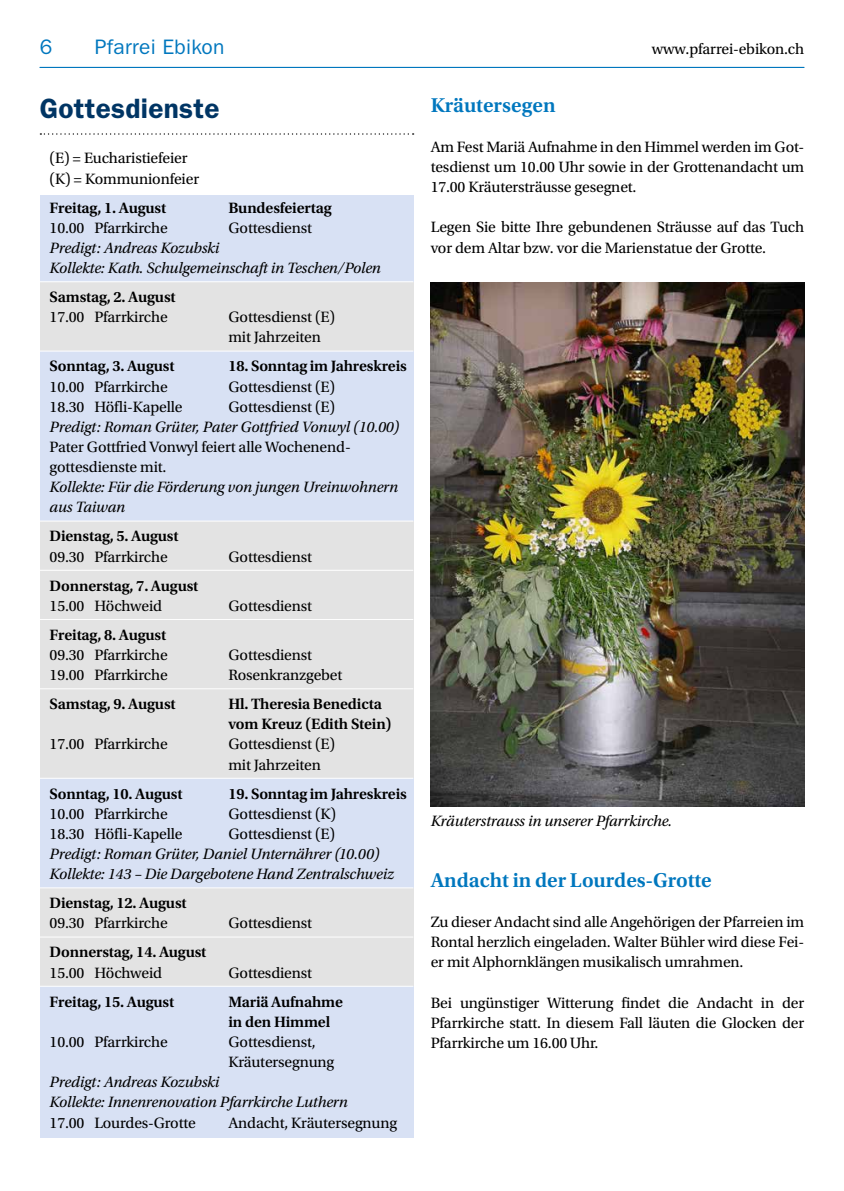
<style>
.page{position:relative;width:844px;height:1191px;background:#fff}
.page>*{position:absolute;margin:0;border:0;box-sizing:border-box;transform-origin:0 0}
.t1{font:600 28px "ITC Franklin Gothic Std";letter-spacing:.01em;color:#003564}
.t2{font:600 21px "Utopia Std";color:#0077be}
.t3{font:21px "ITC Franklin Gothic Std";letter-spacing:.01em;color:#0077be}
.t4{font:15.75px/20.1px "Utopia Std";letter-spacing:-.01em;color:#000}
.t5{font:italic 15.75px/20.1px "Utopia Std";letter-spacing:-.01em;color:#000}
.t6{font:600 15.75px/20.1px "Utopia Std";letter-spacing:-.01em;color:#000}
</style>
<div class="page">
<hr style="left:40px;top:67px;width:764px;height:1px;background:#0077be">
<div style="left:40px;top:202px;width:373px;height:935px;background:#e3e3e3"></div>
<div style="left:40px;top:195px;width:373px;height:86px;background:#d8e1f4"></div>
<div style="left:40px;top:351px;width:373px;height:170px;background:#d8e1f4"></div>
<div style="left:40px;top:778px;width:373px;height:109px;background:#d8e1f4"></div>
<div style="left:40px;top:986px;width:373px;height:151px;background:#d8e1f4"></div>
<hr style="left:40px;top:281px;width:373px;height:1px;background:#fff">
<hr style="left:40px;top:351px;width:373px;height:1px;background:#fff">
<hr style="left:40px;top:520px;width:373px;height:1px;background:#fff">
<hr style="left:40px;top:570px;width:373px;height:1px;background:#fff">
<hr style="left:40px;top:619px;width:373px;height:1px;background:#fff">
<hr style="left:40px;top:688px;width:373px;height:1px;background:#fff">
<hr style="left:40px;top:778px;width:373px;height:1px;background:#fff">
<hr style="left:40px;top:887px;width:373px;height:1px;background:#fff">
<hr style="left:40px;top:936px;width:373px;height:1px;background:#fff">
<hr style="left:40px;top:985px;width:373px;height:1px;background:#fff">
<svg style="left:40px;top:133px;width:373px;height:2px"></svg>
<img style="left:430px;top:283px;width:374px;height:523px">
<h2 class="t3" style="left:40px;top:35px;width:14px">6</h2>
<h2 class="t3" style="left:95px;top:35px;width:131px">Pfarrei Ebikon</h2>
<p class="t4" style="left:651px;top:39px;width:154px">www.pfarrei-ebikon.ch</p>
<h1 class="t1" style="left:40px;top:92px;width:181px">Gottesdienste</h1>
<h2 class="t2" style="left:430px;top:93px;width:126px">Kräutersegen</h2>
<p class="t4" style="left:430px;top:137px;width:375px;text-align:justify">Am Fest Mariä Aufnahme in den Himmel werden im Got&shy;tesdienst um 10.00 Uhr sowie in der Grottenandacht um 17.00 Kräutersträusse gesegnet.</p>
<p class="t4" style="left:430px;top:217px;width:375px">Legen Sie bitte Ihre gebundenen Sträusse auf das Tuch vor dem Altar bzw. vor die Marienstatue der Grotte.</p>
<p class="t4" style="left:50px;top:148px;width:151px">(E) = Eucharistiefeier (K) = Kommunionfeier</p>
<p class="t6" style="left:50px;top:198px;width:118px">Freitag, 1. August</p>
<p class="t6" style="left:228px;top:198px;width:105px">Bundesfeiertag</p>
<p class="t4" style="left:50px;top:218px;width:119px">10.00 Pfarrkirche</p>
<p class="t4" style="left:228px;top:218px;width:85px">Gottesdienst</p>
<p class="t5" style="left:50px;top:238px;width:333px">Predigt: Andreas Kozubski<br>Kollekte: Kath. Schulgemeinschaft in Teschen/Polen</p>
<p class="t6" style="left:50px;top:287px;width:127px">Samstag, 2. August</p>
<p class="t4" style="left:50px;top:307px;width:119px">17.00 Pfarrkirche</p>
<p class="t4" style="left:228px;top:307px;width:108px">Gottesdienst (E) mit Jahrzeiten</p>
<p class="t6" style="left:50px;top:356px;width:126px">Sonntag, 3. August</p>
<p class="t6" style="left:228px;top:356px;width:180px">18. Sonntag im Jahreskreis</p>
<p class="t4" style="left:50px;top:377px;width:119px">10.00 Pfarrkirche</p>
<p class="t4" style="left:228px;top:377px;width:108px">Gottesdienst (E)</p>
<p class="t4" style="left:50px;top:397px;width:134px">18.30 Höfli-Kapelle</p>
<p class="t4" style="left:228px;top:397px;width:108px">Gottesdienst (E)</p>
<p class="t5" style="left:50px;top:417px;width:351px">Predigt: Roman Grüter, Pater Gottfried Vonwyl (10.00)</p>
<p class="t4" style="left:50px;top:437px;width:300px">Pater Gottfried Vonwyl feiert alle Wochenend&shy;gottesdienste mit.</p>
<p class="t5" style="left:50px;top:477px;width:350px">Kollekte: Für die Förderung von jungen Ureinwohnern aus Taiwan</p>
<p class="t6" style="left:50px;top:526px;width:130px">Dienstag, 5. August</p>
<p class="t4" style="left:50px;top:546px;width:119px">09.30 Pfarrkirche</p>
<p class="t4" style="left:228px;top:546px;width:85px">Gottesdienst</p>
<p class="t6" style="left:50px;top:575px;width:150px">Donnerstag, 7. August</p>
<p class="t4" style="left:50px;top:596px;width:114px">15.00 Höchweid</p>
<p class="t4" style="left:228px;top:596px;width:85px">Gottesdienst</p>
<p class="t6" style="left:50px;top:625px;width:118px">Freitag, 8. August</p>
<p class="t4" style="left:50px;top:645px;width:119px">09.30 Pfarrkirche</p>
<p class="t4" style="left:228px;top:645px;width:85px">Gottesdienst</p>
<p class="t4" style="left:50px;top:665px;width:119px">19.00 Pfarrkirche</p>
<p class="t4" style="left:228px;top:665px;width:115px">Rosenkranzgebet</p>
<p class="t6" style="left:50px;top:694px;width:127px">Samstag, 9. August</p>
<p class="t6" style="left:228px;top:694px;width:165px">Hl. Theresia Benedicta vom Kreuz (Edith Stein)</p>
<p class="t4" style="left:50px;top:734px;width:119px">17.00 Pfarrkirche</p>
<p class="t4" style="left:228px;top:734px;width:108px">Gottesdienst (E) mit Jahrzeiten</p>
<p class="t6" style="left:50px;top:783px;width:134px">Sonntag, 10. August</p>
<p class="t6" style="left:228px;top:783px;width:180px">19. Sonntag im Jahreskreis</p>
<p class="t4" style="left:50px;top:804px;width:119px">10.00 Pfarrkirche</p>
<p class="t4" style="left:228px;top:804px;width:109px">Gottesdienst (K)</p>
<p class="t4" style="left:50px;top:824px;width:134px">18.30 Höfli-Kapelle</p>
<p class="t4" style="left:228px;top:824px;width:108px">Gottesdienst (E)</p>
<p class="t5" style="left:50px;top:844px;width:346px">Predigt: Roman Grüter, Daniel Unternährer (10.00)<br>Kollekte: 143 – Die Dargebotene Hand Zentralschweiz</p>
<p class="t6" style="left:50px;top:893px;width:138px">Dienstag, 12. August</p>
<p class="t4" style="left:50px;top:913px;width:119px">09.30 Pfarrkirche</p>
<p class="t4" style="left:228px;top:913px;width:85px">Gottesdienst</p>
<p class="t6" style="left:50px;top:942px;width:158px">Donnerstag, 14. August</p>
<p class="t4" style="left:50px;top:962px;width:114px">15.00 Höchweid</p>
<p class="t4" style="left:228px;top:962px;width:85px">Gottesdienst</p>
<p class="t6" style="left:50px;top:991px;width:126px">Freitag, 15. August</p>
<p class="t6" style="left:228px;top:991px;width:116px">Mariä Aufnahme in den Himmel</p>
<p class="t4" style="left:50px;top:1032px;width:119px">10.00 Pfarrkirche</p>
<p class="t4" style="left:228px;top:1032px;width:107px">Gottesdienst,<br>Kräutersegnung</p>
<p class="t5" style="left:50px;top:1072px;width:299px">Predigt: Andreas Kozubski<br>Kollekte: Innenrenovation Pfarrkirche Luthern</p>
<p class="t4" style="left:50px;top:1112px;width:148px">17.00 Lourdes-Grotte</p>
<p class="t4" style="left:228px;top:1112px;width:170px">Andacht, Kräutersegnung</p>
<p class="t5" style="left:430px;top:811px;width:243px">Kräuterstrauss in unserer Pfarrkirche.</p>
<h2 class="t2" style="left:430px;top:868px;width:282px">Andacht in der Lourdes-Grotte</h2>
<p class="t4" style="left:430px;top:912px;width:375px;text-align:justify">Zu dieser Andacht sind alle Angehörigen der Pfarreien im Rontal herzlich eingeladen. Walter Bühler wird diese Fei&shy;er mit Alphornklängen musikalisch umrahmen.</p>
<p class="t4" style="left:430px;top:992px;width:375px;text-align:justify">Bei ungünstiger Witterung findet die Andacht in der Pfarrkirche statt. In diesem Fall läuten die Glocken der Pfarrkirche um 16.00 Uhr.</p>
</div>
